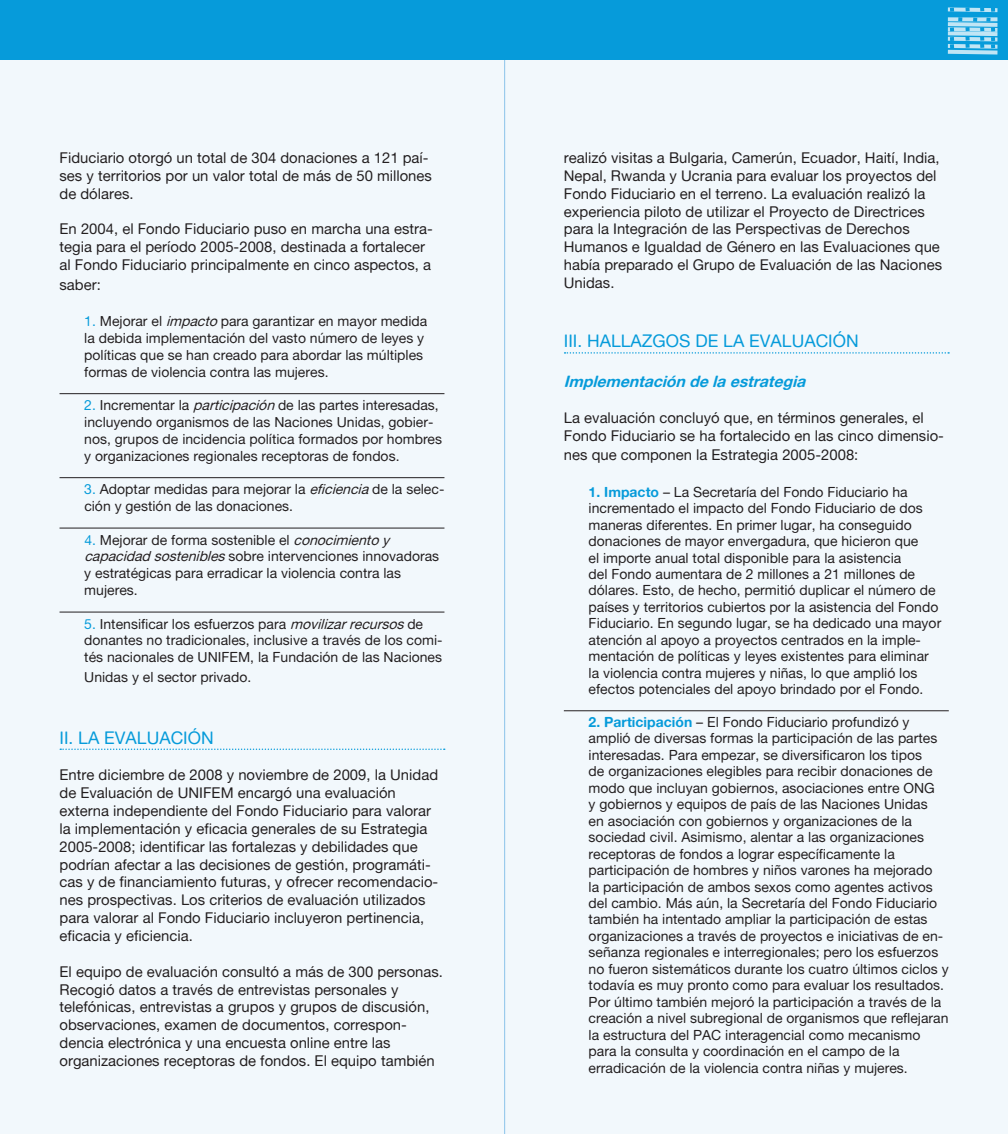
<style>
.page{position:relative;width:1008px;height:1134px;background:#f2f8fc}
.page>*{position:absolute;margin:0;border:0;box-sizing:border-box;transform-origin:0 0}
.SUBTITULOS_PEQUEÑOS{font:17.5px "Alte Haas Grotesk";color:#069bda}
.SUBTITULOS_PEQUEÑOS-2{font:italic 15.75px "Alte Haas Grotesk Bold";color:#069bda}
.TEXTO_GENERAL{font:14.88px/17.8px "Alte Haas Grotesk";color:#231f20}
.FONDO_CELESTE{font:14px/16.4px "Alte Haas Grotesk";color:#231f20}
.s1{color:#069bda}
.s2{font-style:italic}
.s3{font-family:"Alte Haas Grotesk Bold";color:#069bda}
</style>
<div class="page">
<hr style="left:504px;top:51px;width:1px;height:1083px;background:#8bc3ea">
<div style="left:0;top:0;width:1008px;height:60px;background:#069bda"></div>
<hr style="left:60px;top:393px;width:384px;height:1px;background:#231f20">
<hr style="left:60px;top:477px;width:384px;height:1px;background:#231f20">
<hr style="left:60px;top:528px;width:384px;height:1px;background:#231f20">
<hr style="left:60px;top:612px;width:384px;height:1px;background:#231f20">
<hr style="left:564px;top:710px;width:385px;height:1px;background:#231f20">
<svg style="left:60px;top:749px;width:385px;height:1px"></svg>
<svg style="left:947px;top:7px;width:51px;height:48px"></svg>
<svg style="left:565px;top:352px;width:384px;height:2px"></svg>
<p class="TEXTO_GENERAL" style="left:60px;top:149px;width:374px">Fiduciario otorgó un total de 304 donaciones a 121 paí&shy;ses y territorios por un valor total de más de 50 millones de dólares.</p>
<p class="TEXTO_GENERAL" style="left:60px;top:220px;width:375px">En 2004, el Fondo Fiduciario puso en marcha una estra&shy;tegia para el período 2005-2008, destinada a fortalecer al Fondo Fiduciario principalmente en cinco aspectos, a</p>
<p class="TEXTO_GENERAL" style="left:60px;top:276px;width:43px">saber:</p>
<p class="FONDO_CELESTE" style="left:84px;top:313px;width:345px"><span class="s1">1.</span> Mejorar el <span class="s2">impacto</span>para garantizar en mayor medida la debida implementación del vasto número de leyes y políticas que se han creado para abordar las múltiples formas de violencia contra las mujeres.</p>
<p class="FONDO_CELESTE" style="left:84px;top:397px;width:359px"><span class="s1">2.</span> Incrementar la <span class="s2">participación</span>de las partes interesadas, incluyendo organismos de las Naciones Unidas, gobier&shy;nos, grupos de incidencia política formados por hombres y organizaciones regionales receptoras de fondos.</p>
<p class="FONDO_CELESTE" style="left:84px;top:481px;width:362px"><span class="s1">3.</span> Adoptar medidas para mejorar la <span class="s2">eficiencia</span>de la selec&shy;ción y gestión de las donaciones.</p>
<p class="FONDO_CELESTE" style="left:84px;top:531px;width:356px"><span class="s1">4.</span> Mejorar de forma sostenible el <span class="s2">conocimientoy capacidad sostenibles</span>sobre intervenciones innovadoras y estratégicas para erradicar la violencia contra las mujeres.</p>
<p class="FONDO_CELESTE" style="left:84px;top:615px;width:360px"><span class="s1">5.</span> Intensificar los esfuerzos para <span class="s2">movilizarrecursos</span>de donantes no tradicionales, inclusive a través de los comi&shy;tés nacionales de UNIFEM, la Fundación de las Naciones</p>
<p class="FONDO_CELESTE" style="left:84px;top:669px;width:168px">Unidas y el sector privado.</p>
<p class="SUBTITULOS_PEQUEÑOS" style="left:60px;top:727px;width:156px">II. LA EVALUACIÓN</p>
<p class="TEXTO_GENERAL" style="left:60px;top:766px;width:380px">Entre diciembre de 2008 y noviembre de 2009, la Unidad de Evaluación de UNIFEM encargó una evaluación externa independiente del Fondo Fiduciario para valorar la implementación y eficacia generales de su Estrategia 2005-2008; identificar las fortalezas y debilidades que podrían afectar a las decisiones de gestión, programáti&shy;cas y de financiamiento futuras, y ofrecer recomendacio&shy;nes prospectivas. Los criterios de evaluación utilizados para valorar al Fondo Fiduciario incluyeron pertinencia, eficacia y eficiencia.</p>
<p class="TEXTO_GENERAL" style="left:60px;top:962px;width:385px">El equipo de evaluación consultó a más de 300 personas.<br>Recogió datos a través de entrevistas personales y telefónicas, entrevistas a grupos y grupos de discusión, observaciones, examen de documentos, correspon&shy;dencia electrónica y una encuesta online entre las organizaciones receptoras de fondos. El equipo también</p>
<p class="TEXTO_GENERAL" style="left:564px;top:149px;width:380px">realizó visitas a Bulgaria, Camerún, Ecuador, Haití, India, Nepal, Rwanda y Ucrania para evaluar los proyectos del Fondo Fiduciario en el terreno. La evaluación realizó la experiencia piloto de utilizar el Proyecto de Directrices para la Integración de las Perspectivas de Derechos Humanos e Igualdad de Género en las Evaluaciones que había preparado el Grupo de Evaluación de las Naciones Unidas.</p>
<p class="SUBTITULOS_PEQUEÑOS" style="left:564px;top:330px;width:296px">III. HALLAZGOS DE LA EVALUACIÓN</p>
<p class="SUBTITULOS_PEQUEÑOS-2" style="left:564px;top:371px;width:248px">Implementacióndelaestrategia</p>
<p class="TEXTO_GENERAL" style="left:564px;top:409px;width:382px;line-height:18.4px">La evaluación concluyó que, en términos generales, el<br>Fondo Fiduciario se ha fortalecido en las cinco dimensio&shy;nes que componen la Estrategia 2005-2008:</p>
<p class="FONDO_CELESTE" style="left:589px;top:483px;width:354px"><span class="s3">1. Impacto</span> – La Secretaría del Fondo Fiduciario ha incrementado el impacto del Fondo Fiduciario de dos maneras diferentes. En primer lugar, ha conseguido donaciones de mayor envergadura, que hicieron que<br>el importe anual total disponible para la asistencia<br>del Fondo aumentara de 2 millones a 21 millones de dólares. Esto, de hecho, permitió duplicar el número de países y territorios cubiertos por la asistencia del Fondo Fiduciario. En segundo lugar, se ha dedicado una mayor atención al apoyo a proyectos centrados en la imple&shy;mentación de políticas y leyes existentes para eliminar la violencia contra mujeres y niñas, lo que amplió los efectos potenciales del apoyo brindado por el Fondo.</p>
<p class="FONDO_CELESTE" style="left:589px;top:714px;width:362px"><span class="s3">2. Participación</span> – El Fondo Fiduciario profundizó y amplió de diversas formas la participación de las partes interesadas. Para empezar, se diversificaron los tipos<br>de organizaciones elegibles para recibir donaciones de modo que incluyan gobiernos, asociaciones entre ONG<br>y gobiernos y equipos de país de las Naciones Unidas<br>en asociación con gobiernos y organizaciones de la sociedad civil. Asimismo, alentar a las organizaciones receptoras de fondos a lograr específicamente la participación de hombres y niños varones ha mejorado<br>la participación de ambos sexos como agentes activos del cambio. Más aún, la Secretaría del Fondo Fiduciario también ha intentado ampliar la participación de estas organizaciones a través de proyectos e iniciativas de en&shy;señanza regionales e interregionales; pero los esfuerzos no fueron sistemáticos durante los cuatro últimos ciclos y todavía es muy pronto como para evaluar los resultados.<br>Por último también mejoró la participación a través de la creación a nivel subregional de organismos que reflejaran la estructura del PAC interagencial como mecanismo para la consulta y coordinación en el campo de la erradicación de la violencia contra niñas y mujeres.</p>
</div>
